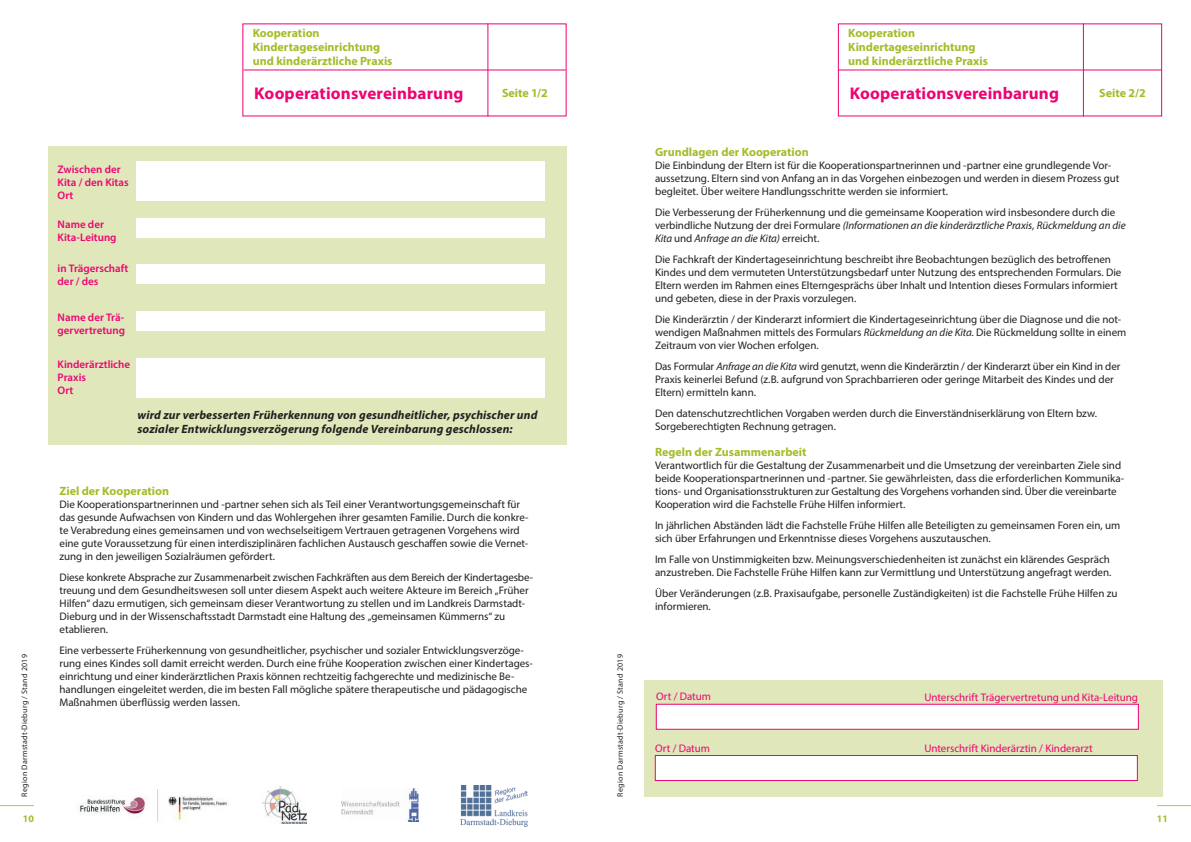
<style>
.page{position:relative;width:1191px;height:842px;background:#fff}
.page>*{position:absolute;margin:0;border:0;box-sizing:border-box;transform-origin:0 0}
.t1{font:700 17px "Myriad Pro";letter-spacing:.01em;color:#ed0372}
.t2{font:700 12px/14px "Myriad Pro";color:#a4bc2a}
.t3{font:italic 700 12px/14.4px "Myriad Pro";letter-spacing:.01em;color:#231f20}
.t4{font:11px/13px "Myriad Pro";letter-spacing:-.005em;color:#231f20}
.t5{font:600 11px/13px "Myriad Pro";color:#ed0372}
.t6{font:11px "Myriad Pro";color:#ed0372}
.t7{font:700 10px "Myriad Pro";color:#a4bc2a}
.t8{font:8px "Myriad Pro";letter-spacing:.03em;color:#231f20}
.s1{font-style:italic}
</style>
<div class="page">
<div style="left:48px;top:146px;width:519px;height:299px;background:#e0e7ba"></div>
<div style="left:136px;top:161px;width:408px;height:40px;background:#fff"></div>
<div style="left:136px;top:218px;width:408px;height:20px;background:#fff"></div>
<div style="left:136px;top:264px;width:408px;height:20px;background:#fff"></div>
<div style="left:136px;top:311px;width:408px;height:20px;background:#fff"></div>
<div style="left:136px;top:359px;width:408px;height:39px;background:#fff"></div>
<hr style="left:487px;top:23px;width:1px;height:93px;background:#ed0372">
<hr style="left:243px;top:69px;width:323px;height:1px;background:#ed0372">
<img style="left:460px;top:786px;width:67px;height:41px">
<img style="left:342px;top:789px;width:76px;height:33px">
<img style="left:79px;top:789px;width:148px;height:33px">
<img style="left:262px;top:786px;width:44px;height:37px">
<div style="left:643px;top:680px;width:519px;height:117px;background:#e0e7ba"></div>
<div style="left:656px;top:704px;width:482px;height:25px;background:#fff;border:1px solid #ed0372"></div>
<div style="left:655px;top:755px;width:482px;height:26px;background:#fff;border:1px solid #ed0372"></div>
<hr style="left:1083px;top:23px;width:1px;height:93px;background:#ed0372">
<hr style="left:838px;top:69px;width:323px;height:1px;background:#ed0372">
<hr style="left:0;top:805px;width:34px;height:1px;background:#b5c653">
<hr style="left:1157px;top:805px;width:34px;height:1px;background:#b5c653">
<p class="t8" style="left:20px;top:797px;width:144px;rotate:-90deg">Region Darmstadt-Dieburg / Stand 2019</p>
<p class="t5" style="left:58px;top:162px;width:72px">Zwischen der<br>Kita / den Kitas<br>Ort</p>
<p class="t5" style="left:58px;top:217px;width:60px">Name der<br>Kita-Leitung</p>
<p class="t5" style="left:58px;top:262px;width:72px">in Trägerschaft der / des</p>
<p class="t5" style="left:58px;top:311px;width:69px">Name der Trä&shy;gervertretung</p>
<p class="t5" style="left:58px;top:358px;width:74px">Kinderärztliche<br>Praxis<br>Ort</p>
<p class="t2" style="left:253px;top:26px;width:141px">Kooperation<br>Kindertageseinrichtung und kinderärztliche Praxis</p>
<h1 class="t1" style="left:254px;top:82px;width:211px">Kooperationsvereinbarung</h1>
<p class="t2" style="left:502px;top:86px;width:47px">Seite 1/2</p>
<p class="t3" style="left:137px;top:407px;width:401px">wird zur verbesserten Früherkennung von gesundheitlicher, psychischer und sozialer Entwicklungsverzögerung folgende Vereinbarung geschlossen:</p>
<p class="t2" style="left:60px;top:484px;width:111px">Ziel der Kooperation</p>
<p class="t4" style="left:60px;top:498px;width:470px">Die Kooperationspartnerinnen und -partner sehen sich als Teil einer Verantwortungsgemeinschaft für das gesunde Aufwachsen von Kindern und das Wohlergehen ihrer gesamten Familie. Durch die konkre&shy;te Verabredung eines gemeinsamen und von wechselseitigem Vertrauen getragenen Vorgehens wird eine gute Voraussetzung für einen interdisziplinären fachlichen Austausch geschaffen sowie die Vernet&shy;zung in den jeweiligen Sozialräumen gefördert.</p>
<p class="t4" style="left:60px;top:571px;width:475px">Diese konkrete Absprache zur Zusammenarbeit zwischen Fachkräften aus dem Bereich der Kindertagesbe&shy;treuung und dem Gesundheitswesen soll unter diesem Aspekt auch weitere Akteure im Bereich „Früher Hilfen“ dazu ermutigen, sich gemeinsam dieser Verantwortung zu stellen und im Landkreis Darmstadt-Dieburg und in der Wissenschaftsstadt Darmstadt eine Haltung des „gemeinsamen Kümmerns“ zu etablieren.</p>
<p class="t4" style="left:60px;top:644px;width:475px">Eine verbesserte Früherkennung von gesundheitlicher, psychischer und sozialer Entwicklungsverzöge&shy;rung eines Kindes soll damit erreicht werden. Durch eine frühe Kooperation zwischen einer Kindertages&shy;einrichtung und einer kinderärztlichen Praxis können rechtzeitig fachgerechte und medizinische Be&shy;handlungen eingeleitet werden, die im besten Fall mögliche spätere therapeutische und pädagogische Maßnahmen überflüssig werden lassen.</p>
<p class="t8" style="left:615px;top:797px;width:144px;rotate:-90deg">Region Darmstadt-Dieburg / Stand 2019</p>
<p class="t2" style="left:848px;top:26px;width:141px">Kooperation<br>Kindertageseinrichtung und kinderärztliche Praxis</p>
<h1 class="t1" style="left:850px;top:82px;width:211px">Kooperationsvereinbarung</h1>
<p class="t2" style="left:1099px;top:86px;width:48px">Seite 2/2</p>
<p class="t2" style="left:655px;top:145px;width:155px">Grundlagen der Kooperation</p>
<p class="t4" style="left:655px;top:159px;width:466px">Die Einbindung der Eltern ist für die Kooperationspartnerinnen und -partner eine grundlegende Vor&shy;aussetzung. Eltern sind von Anfang an in das Vorgehen einbezogen und werden in diesem Prozess gut begleitet. Über weitere Handlungsschritte werden sie informiert.</p>
<p class="t4" style="left:655px;top:206px;width:472px">Die Verbesserung der Früherkennung und die gemeinsame Kooperation wird insbesondere durch die verbindliche Nutzung der drei Formulare <span class="s1">(Informationen an die kinderärztliche Praxis, Rückmeldung an die<br>Kita</span> und <span class="s1">Anfrage an die Kita)</span> erreicht.</p>
<p class="t4" style="left:655px;top:253px;width:468px">Die Fachkraft der Kindertageseinrichtung beschreibt ihre Beobachtungen bezüglich des betroffenen Kindes und dem vermuteten Unterstützungsbedarf unter Nutzung des entsprechenden Formulars. Die Eltern werden im Rahmen eines Elterngesprächs über Inhalt und Intention dieses Formulars informiert und gebeten, diese in der Praxis vorzulegen.</p>
<p class="t4" style="left:655px;top:313px;width:473px">Die Kinderärztin / der Kinderarzt informiert die Kindertageseinrichtung über die Diagnose und die not&shy;wendigen Maßnahmen mittels des Formulars <span class="s1">Rückmeldung an die Kita</span>. Die Rückmeldung sollte in einem<br>Zeitraum von vier Wochen erfolgen.</p>
<p class="t4" style="left:655px;top:360px;width:467px">Das Formular <span class="s1">Anfrage an die Kita</span> wird genutzt, wenn die Kinderärztin / der Kinderarzt über ein Kind in der<br>Praxis keinerlei Befund (z.B. aufgrund von Sprachbarrieren oder geringe Mitarbeit des Kindes und der<br>Eltern) ermitteln kann.</p>
<p class="t4" style="left:655px;top:407px;width:443px">Den datenschutzrechtlichen Vorgaben werden durch die Einverständniserklärung von Eltern bzw.<br>Sorgeberechtigten Rechnung getragen.</p>
<p class="t2" style="left:655px;top:445px;width:153px">Regeln der Zusammenarbeit</p>
<p class="t4" style="left:655px;top:459px;width:471px">Verantwortlich für die Gestaltung der Zusammenarbeit und die Umsetzung der vereinbarten Ziele sind beide Kooperationspartnerinnen und -partner. Sie gewährleisten, dass die erforderlichen Kommunika&shy;tions- und Organisationsstrukturen zur Gestaltung des Vorgehens vorhanden sind. Über die vereinbarte Kooperation wird die Fachstelle Frühe Hilfen informiert.</p>
<p class="t4" style="left:655px;top:519px;width:467px">In jährlichen Abständen lädt die Fachstelle Frühe Hilfen alle Beteiligten zu gemeinsamen Foren ein, um sich über Erfahrungen und Erkenntnisse dieses Vorgehens auszutauschen.</p>
<p class="t4" style="left:655px;top:553px;width:458px">Im Falle von Unstimmigkeiten bzw. Meinungsverschiedenheiten ist zunächst ein klärendes Gespräch anzustreben. Die Fachstelle Frühe Hilfen kann zur Vermittlung und Unterstützung angefragt werden.</p>
<p class="t4" style="left:655px;top:587px;width:464px">Über Veränderungen (z.B. Praxisaufgabe, personelle Zuständigkeiten) ist die Fachstelle Frühe Hilfen zu informieren.</p>
<p class="t6" style="left:656px;top:690px;width:56px">Ort / Datum</p>
<p class="t6" style="left:924px;top:690px;width:215px">Unterschrift Trägervertretung und Kita-Leitung</p>
<p class="t6" style="left:655px;top:741px;width:56px">Ort / Datum</p>
<p class="t6" style="left:924px;top:741px;width:170px">Unterschrift Kinderärztin / Kinderarzt</p>
<p class="t7" style="left:23px;top:812px;width:13px">10</p>
<p class="t7" style="left:1157px;top:812px;width:13px">11</p>
</div>
